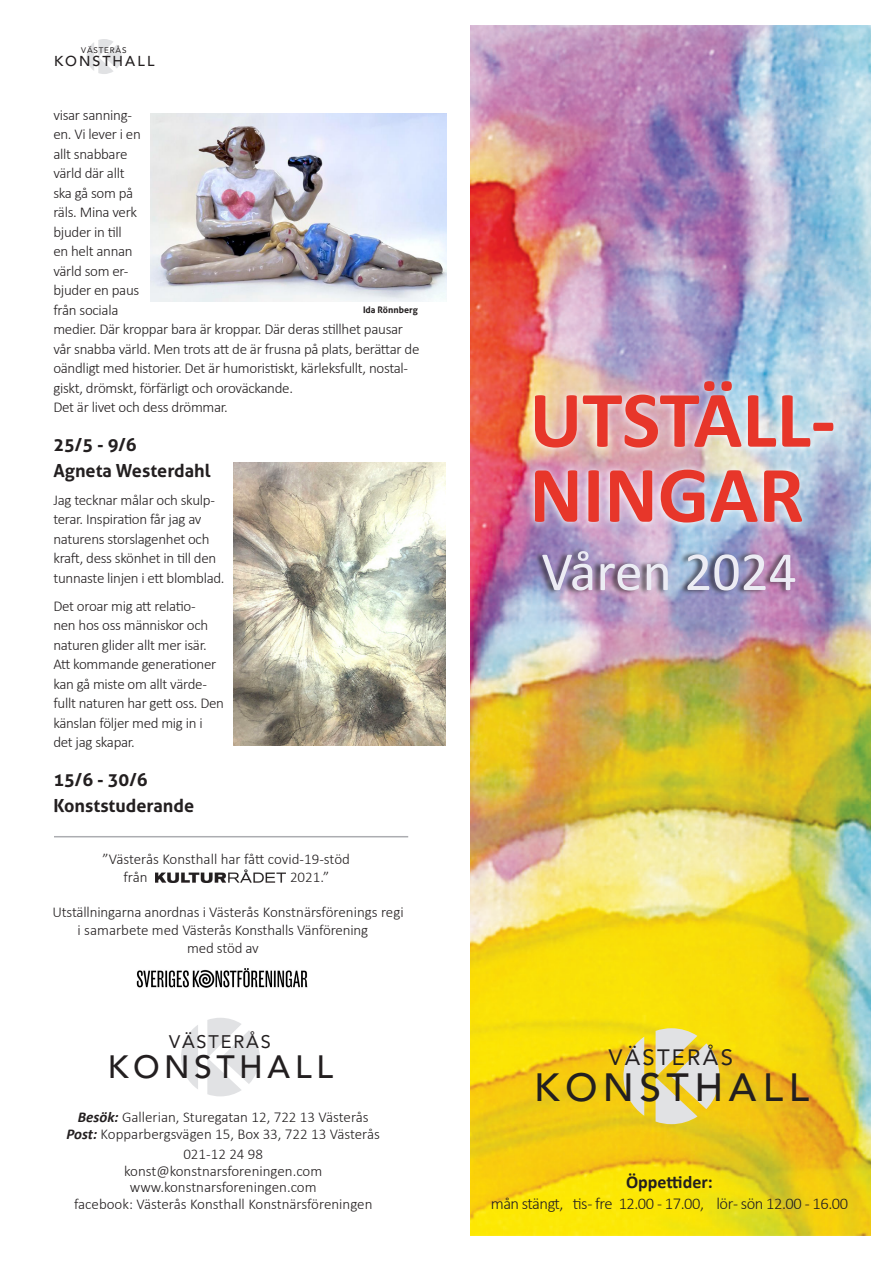
<style>
.page{position:relative;width:893px;height:1263px;background:#fff}
.page>*{position:absolute;margin:0;border:0;box-sizing:border-box;transform-origin:0 0}
.t1{font:700 81px/75px "Calibri";color:#e7362a}
.t2{font:55.5px "Calibri";color:#ececf4}
.t3{font:500 39px "Avenir";letter-spacing:.14em;color:#231f20}
.t4{font:500 32.1px "Avenir";letter-spacing:.14em;color:#231f20}
.t5{font:22.05px "Avenir";letter-spacing:.1em;color:#231f20}
.t6{font:18.15px "Avenir";letter-spacing:.1em;color:#231f20}
.t7{font:700 18px "Aller";color:#231f20}
.t8{font:700 18px "Calibri";color:#231f20}
.t9{font:300 16.5px "Calibri";letter-spacing:-.03em;color:#231f20}
.t10{font:300 15px/19.5px "Calibri";letter-spacing:-.02em;color:#231f20}
.t11{font:300 15px/18px "Calibri";color:#231f20}
.t12{font:500 14.25px "Avenir";letter-spacing:.14em;color:#231f20}
.t13{font:700 9px "Aller";color:#231f20}
.t14{font:8.1px "Avenir";letter-spacing:.1em;color:#231f20}
.s1{font-weight:700;font-style:italic}
</style>
<div class="page">
<svg style="left:87px;top:39px;width:35px;height:35px"></svg>
<img style="left:136px;top:968px;width:172px;height:20px">
<hr style="left:54px;top:836px;width:354px;height:1px;background:#acadb1">
<img style="left:156px;top:869px;width:129px;height:14px">
<img style="left:471px;top:26px;width:399px;height:1209px">
<img style="left:526px;top:374px;width:314px;height:157px">
<div style="left:534px;top:547px;width:262px;height:48px;background:#231f20;opacity:.68"></div>
<svg style="left:623px;top:1037px;width:21px;height:79px;background:#e6dba0"></svg>
<svg style="left:656px;top:1028px;width:63px;height:96px;background:#e6da97"></svg>
<svg style="left:181px;top:1025px;width:17px;height:64px"></svg>
<svg style="left:207px;top:1018px;width:53px;height:78px"></svg>
<img style="left:233px;top:462px;width:213px;height:284px">
<img style="left:151px;top:113px;width:296px;height:189px">
<p class="t14" style="left:81px;top:45px;width:47px">VÄSTERÅS</p>
<p class="t12" style="left:54px;top:52px;width:102px">KONSTHALL</p>
<p class="t10" style="left:53px;top:105px;width:368px">visar sanning-<br>en. Vi lever i en<br>allt snabbare<br>värld där allt<br>ska gå som på<br>räls. Mina verk<br>bjuder in till<br>en helt annan<br>värld som er-<br>bjuder en paus<br>från sociala<br>medier. Där kroppar bara är kroppar. Där deras stillhet pausar vår snabba värld. Men trots att de är frusna på plats, berättar de oändligt med historier. Det är humoristiskt, kärleksfullt, nostal&shy;giskt, drömskt, förfärligt och oroväckande.<br>Det är livet och dess drömmar.</p>
<p class="t7" style="left:53px;top:433px;width:85px">25/5 - 9/6</p>
<p class="t7" style="left:53px;top:459px;width:159px">Agneta Westerdahl</p>
<p class="t10" style="left:53px;top:490px;width:173px">Jag tecknar målar och skulp&shy;terar. Inspiration får jag av naturens storslagenhet och kraft, dess skönhet in till den tunnaste linjen i ett blomblad.</p>
<p class="t10" style="left:53px;top:596px;width:172px">Det oroar mig att relatio-<br>nen hos oss människor och naturen glider allt mer isär.<br>Att kommande generationer kan gå miste om allt värde&shy;fullt naturen har gett oss. Den känslan följer med mig in i det jag skapar.</p>
<p class="t7" style="left:53px;top:768px;width:96px">15/6 - 30/6</p>
<p class="t7" style="left:53px;top:794px;width:142px">Konststuderande</p>
<p class="t13" style="left:363px;top:304px;width:56px">Ida Rönnberg</p>
<p class="t11" style="left:123px;top:850px;width:228px;text-indent:-21px">”Västerås Konsthall har fått covid-19-stöd från</p>
<p class="t10" style="left:290px;top:867px;width:41px">2021.”</p>
<p class="t10" style="left:52px;top:902px;width:353px">Utställningarna anordnas i Västerås Konstnärsförenings regi</p>
<p class="t10" style="left:78px;top:920px;width:292px">i samarbete med Västerås Konsthalls Vänförening</p>
<p class="t10" style="left:187px;top:938px;width:73px">med stöd av</p>
<p class="t6" style="left:169px;top:1031px;width:103px">VÄSTERÅS</p>
<p class="t4" style="left:108px;top:1048px;width:227px">KONSTHALL</p>
<p class="t11" style="left:78px;top:1108px;width:293px"><span class="s1">Besök:</span> Gallerian, Sturegatan 12, 722 13 Västerås</p>
<p class="t11" style="left:66px;top:1124px;width:315px"><span class="s1">Post:</span> Kopparbergsvägen 15, Box 33, 722 13 Västerås</p>
<p class="t10" style="left:183px;top:1144px;width:81px">021-12 24 98</p>
<p class="t11" style="left:124px;top:1162px;width:200px">konst@konstnarsforeningen.com</p>
<p class="t11" style="left:130px;top:1178px;width:188px">www.konstnarsforeningen.com</p>
<p class="t11" style="left:74px;top:1195px;width:300px">facebook: Västerås Konsthall Konstnärsföreningen</p>
<p class="t1" style="left:529px;top:381px;width:308px">UTSTÄLL-<br>NINGAR</p>
<p class="t2" style="left:541px;top:533px;width:257px">Våren 2024</p>
<p class="t5" style="left:609px;top:1045px;width:126px">VÄSTERÅS</p>
<p class="t3" style="left:534px;top:1065px;width:276px">KONSTHALL</p>
<p class="t8" style="left:626px;top:1169px;width:88px">Öppettider:</p>
<p class="t9" style="left:491px;top:1193px;width:359px">mån stängt, tis - fre 12.00 - 17.00, lör - sön 12.00 - 16.00</p>
</div>
